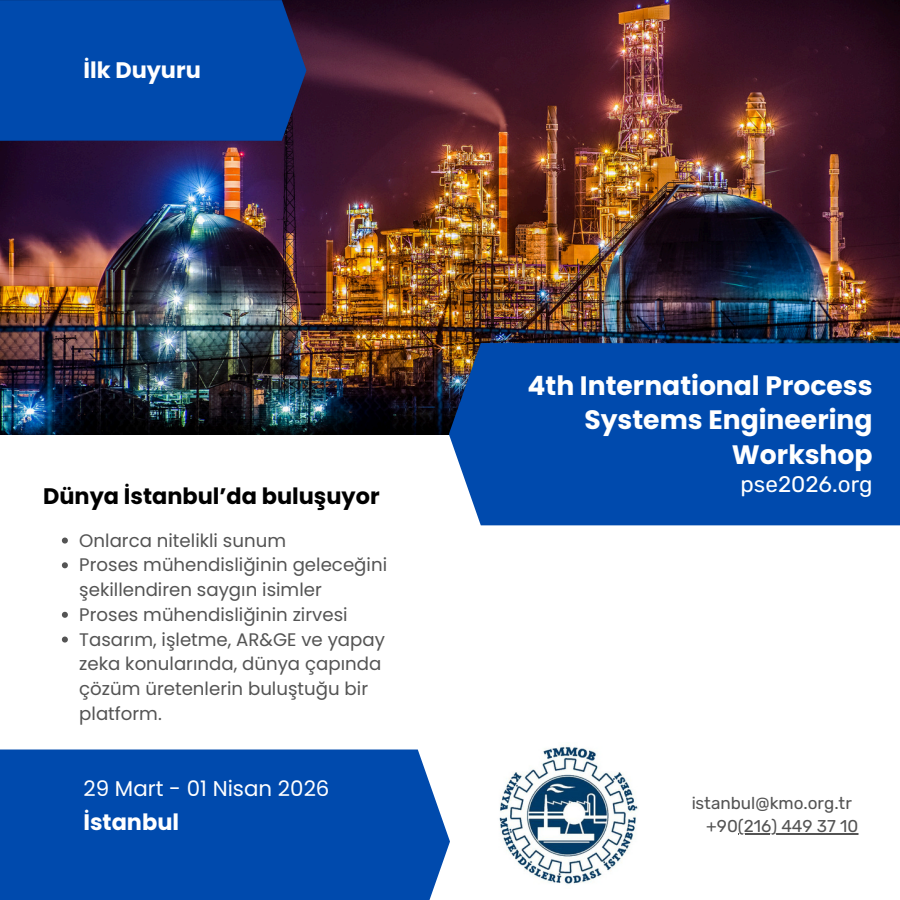
<style>
.page{position:relative;width:900px;height:900px;background:#fff}
.page>*{position:absolute;margin:0;border:0;box-sizing:border-box;transform-origin:0 0}
.t1{font:700 26.6px/34.5px "Poppins";color:#fff;text-align:right}
.t2{font:700 22.4px "Poppins";color:#000}
.t3{font:700 22.4px "Poppins";color:#fff}
.t4{font:22.4px "Rubik";color:#fff}
.t5{font:21.4px "Poppins";color:#fff}
.t6{font:18.2px/24.8px "Poppins";color:#545454}
.t7{font:17.1px/23.3px "Rubik";color:#545454}
</style>
<div class="page">
<img style="left:0;top:0;width:900px;height:434px">
<div style="left:449px;top:343px;width:451px;height:182px;background:#004aad"></div>
<div style="left:0;top:0;width:306px;height:141px;background:#004aad"></div>
<div style="left:0;top:750px;width:450px;height:150px;background:#004aad"></div>
<svg style="left:62px;top:538px;width:6px;height:6px"></svg>
<svg style="left:62px;top:562px;width:6px;height:6px"></svg>
<svg style="left:62px;top:612px;width:6px;height:6px"></svg>
<svg style="left:62px;top:637px;width:6px;height:6px"></svg>
<img style="left:499px;top:746px;width:139px;height:139px">
<hr style="left:738px;top:834px;width:120px;height:1px;background:#545454">
<p class="t3" style="left:83px;top:54px;width:119px">İlk Duyuru</p>
<h1 class="t2" style="left:43px;top:481px;width:338px">Dünya İstanbul’da buluşuyor</h1>
<h3 class="t6" style="left:79px;top:528px;width:208px">Onlarca nitelikli sunum</h3>
<h2 class="t6" style="left:79px;top:553px;width:309px">Proses mühendisliğinin geleceğini şekillendiren saygın isimler</h2>
<p class="t6" style="left:79px;top:602px;width:270px">Proses mühendisliğinin zirvesi</p>
<p class="t6" style="left:79px;top:627px;width:307px">Tasarım, işletme, AR&amp;GE ve yapay zeka konularında, dünya çapında çözüm üretenlerin buluştuğu bir platform.</p>
<p class="t5" style="left:83px;top:774px;width:248px">29 Mart - 01 Nisan 2026</p>
<h2 class="t3" style="left:83px;top:807px;width:97px">İstanbul</h2>
<h2 class="t1" style="left:528px;top:368px;width:347px">4th International Process<br>Systems Engineering<br>Workshop</h2>
<p class="t4" style="left:741px;top:471px;width:134px">pse2026.org</p>
<p class="t7" style="left:706px;top:791px;width:154px;text-indent:-15px">istanbul@kmo.org.tr +90(216) 449 37 10</p>
</div>
